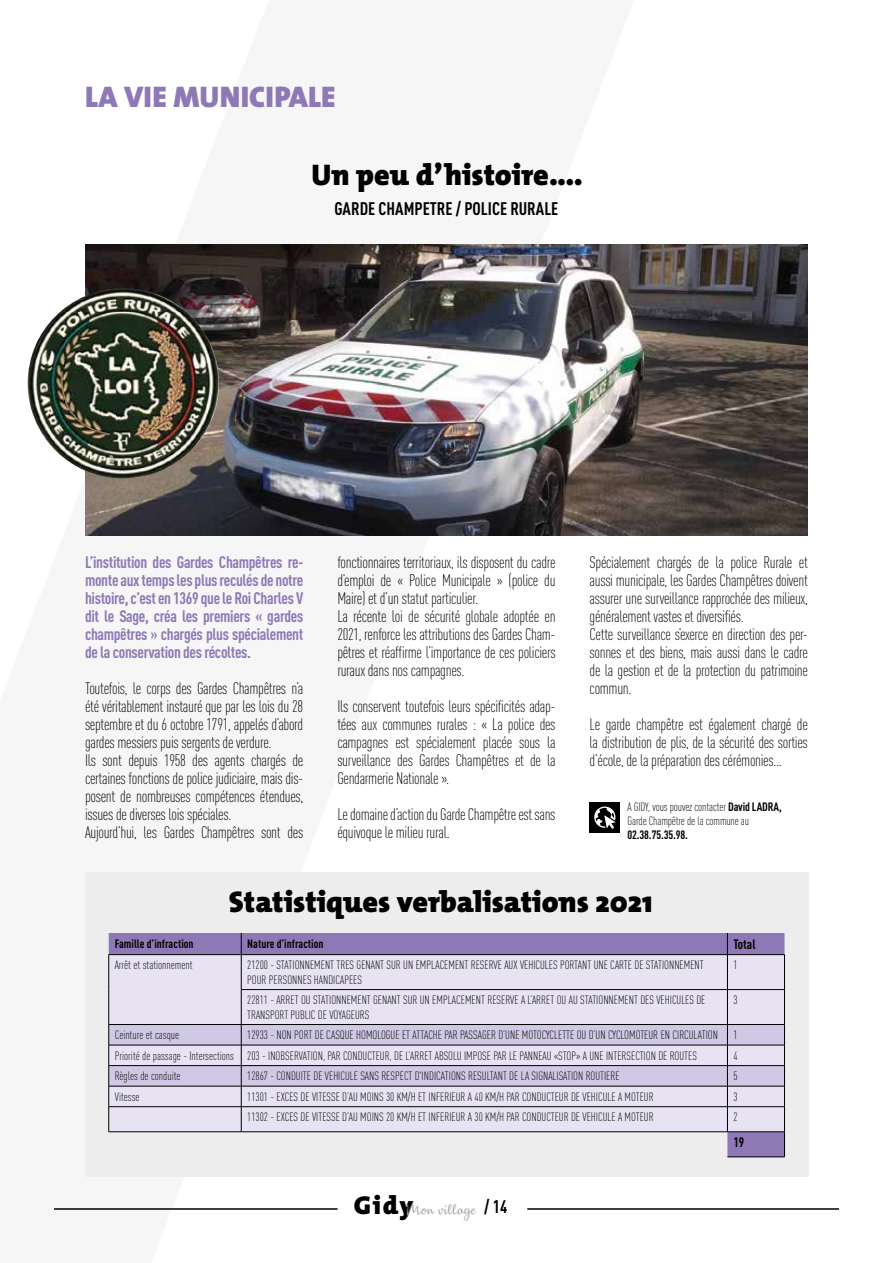
<style>
.page{position:relative;width:893px;height:1263px;background:#fff}
.page>*{position:absolute;margin:0;border:0;box-sizing:border-box;transform-origin:0 0}
.t1{font:900 30px "The Mix";color:#000}
.t2{font:900 30px "The Mix";color:#8e79b6}
.t3{font:700 condensed 18px "DIN Pro";color:#000}
.t4{font:300 condensed 16.5px/18px "DIN Pro";letter-spacing:-.02em;color:#000}
.t5{font:700 condensed 16.5px/18px "DIN Pro";letter-spacing:-.02em;color:#8e79b6;text-align:justify}
.t6{font:13.8px "Dulcelin";letter-spacing:.05em;color:#9d9d9c}
.t7{font:700 condensed 13.5px "DIN Pro";color:#000}
.t8{font:300 condensed 12px/14.4px "DIN Pro";color:#000}
.t9{font:700 condensed 12px "DIN Pro";color:#000}
.s1{font-weight:700}
.s2{font-family:"The Mix";font-weight:900;font-size:25.95px;color:#000}
.s3{font-family:"DIN Pro";font-weight:700;font-stretch:condensed;font-size:18px;color:#000}
</style>
<div class="page">
<hr style="left:527px;top:1208px;width:312px;height:2px;background:#000">
<hr style="left:54px;top:1208px;width:284px;height:2px;background:#000">
<div style="left:590px;top:802px;width:30px;height:31px;background:#000"></div>
<svg style="left:594px;top:806px;width:22px;height:23px"></svg>
<div style="left:85px;top:872px;width:723px;height:304px;background:#ededed"></div>
<div style="left:109px;top:933px;width:675px;height:21px;background:#8e79b6"></div>
<div style="left:109px;top:955px;width:675px;height:69px;background:#e7e3f3"></div>
<svg style="left:241px;top:933px;width:1px;height:21px"></svg>
<svg style="left:727px;top:933px;width:1px;height:21px"></svg>
<hr style="left:109px;top:954px;width:132px;height:1px;background:#000">
<hr style="left:108px;top:955px;width:1px;height:34px;background:#000">
<hr style="left:108px;top:989px;width:1px;height:35px;background:#000">
<hr style="left:241px;top:954px;width:486px;height:1px;background:#000">
<hr style="left:241px;top:955px;width:1px;height:34px;background:#000">
<hr style="left:727px;top:954px;width:58px;height:1px;background:#000">
<hr style="left:727px;top:955px;width:1px;height:34px;background:#000">
<hr style="left:784px;top:955px;width:1px;height:34px;background:#000">
<hr style="left:241px;top:989px;width:486px;height:1px;background:#000">
<hr style="left:241px;top:990px;width:1px;height:34px;background:#000">
<hr style="left:727px;top:989px;width:58px;height:1px;background:#000">
<hr style="left:727px;top:990px;width:1px;height:34px;background:#000">
<hr style="left:784px;top:990px;width:1px;height:34px;background:#000">
<svg style="left:108px;top:1024px;width:677px;height:133px"></svg>
<hr style="left:109px;top:1131px;width:132px;height:1px;background:#000">
<hr style="left:241px;top:1131px;width:486px;height:1px;background:#000">
<img style="left:85px;top:244px;width:723px;height:292px">
<img style="left:27px;top:288px;width:192px;height:190px">
<h1 class="t2" style="left:85px;top:71px;width:252px">LA VIE MUNICIPALE</h1>
<h1 class="t1" style="left:311px;top:149px;width:273px">Un peu d’histoire....</h1>
<p class="t3" style="left:335px;top:195px;width:225px">GARDE CHAMPETRE / POLICE RURALE</p>
<p class="t5" style="left:85px;top:552px;width:220px">L’institution des Gardes Champêtres re&shy;monte aux temps les plus reculés de notre histoire, c’est en 1369 que le Roi Charles V dit le Sage, créa les premiers « gardes champêtres » chargés plus spécialement de la conservation des récoltes.</p>
<p class="t4" style="left:85px;top:678px;width:220px">Toutefois, le corps des Gardes Champêtres n’a été véritablement instauré que par les lois du 28 septembre et du 6 octobre 1791, appelés d’abord gardes messiers puis sergents de verdure.<br>Ils sont depuis 1958 des agents chargés de certaines fonctions de police judiciaire, mais dis&shy;posent de nombreuses compétences étendues, issues de diverses lois spéciales.<br>Aujourd’hui, les Gardes Champêtres sont des</p>
<p class="t4" style="left:337px;top:552px;width:220px">fonctionnaires territoriaux, ils disposent du cadre d’emploi de « Police Municipale » (police du Maire) et d’un statut particulier.<br>La récente loi de sécurité globale adoptée en 2021, renforce les attributions des Gardes Cham&shy;pêtres et réaffirme l’importance de ces policiers ruraux dans nos campagnes.</p>
<p class="t4" style="left:337px;top:696px;width:220px;text-align:justify">Ils conservent toutefois leurs spécificités adap&shy;tées aux communes rurales : « La police des campagnes est spécialement placée sous la surveillance des Gardes Champêtres et de la Gendarmerie Nationale ».</p>
<p class="t4" style="left:337px;top:804px;width:220px">Le domaine d’action du Garde Champêtre est sans équivoque le milieu rural.</p>
<p class="t4" style="left:590px;top:552px;width:220px">Spécialement chargés de la police Rurale et aussi municipale, les Gardes Champêtres doivent assurer une surveillance rapprochée des milieux, généralement vastes et diversifiés.<br>Cette surveillance s’exerce en direction des per&shy;sonnes et des biens, mais aussi dans le cadre de la gestion et de la protection du patrimoine commun.</p>
<p class="t4" style="left:590px;top:714px;width:220px;text-align:justify">Le garde champêtre est également chargé de la distribution de plis, de la sécurité des sorties d’école, de la préparation des cérémonies…</p>
<p class="t8" style="left:627px;top:798px;width:156px">A GIDY, vous pouvez contacter <span class="s1">David LADRA,<br></span>Garde Champêtre de la commune au</p>
<p class="t9" style="left:627px;top:826px;width:62px">02.38.75.35.98.</p>
<h1 class="t1" style="left:229px;top:876px;width:425px">Statistiques verbalisations 2021</h1>
<p class="t9" style="left:115px;top:934px;width:80px">Famille d’infraction</p>
<p class="t9" style="left:247px;top:934px;width:78px">Nature d’infraction</p>
<p class="t7" style="left:733px;top:933px;width:24px">Total</p>
<p class="t8" style="left:115px;top:957px;width:79px">Arrêt et stationnement</p>
<p class="t8" style="left:247px;top:957px;width:458px">21200 - STATIONNEMENT TRES GENANT SUR UN EMPLACEMENT RESERVE AUX VEHICULES PORTANT UNE CARTE DE STATIONNEMENT<br>POUR PERSONNES HANDICAPEES</p>
<p class="t8" style="left:733px;top:957px;width:6px">1</p>
<p class="t8" style="left:247px;top:992px;width:460px">22811 - ARRET OU STATIONNEMENT GENANT SUR UN EMPLACEMENT RESERVE A L’ARRET OU AU STATIONNEMENT DES VEHICULES DE<br>TRANSPORT PUBLIC DE VOYAGEURS</p>
<p class="t8" style="left:733px;top:992px;width:6px">3</p>
<p class="t8" style="left:115px;top:1027px;width:66px">Ceinture et casque</p>
<p class="t8" style="left:247px;top:1027px;width:472px">12933 - NON PORT DE CASQUE HOMOLOGUE ET ATTACHE PAR PASSAGER D’UNE MOTOCYCLETTE OU D’UN CYCLOMOTEUR EN CIRCULATION</p>
<p class="t8" style="left:733px;top:1027px;width:6px">1</p>
<p class="t8" style="left:115px;top:1047px;width:584px">Priorité de passage - Intersections 203 - INOBSERVATION, PAR CONDUCTEUR, DE L’ARRET ABSOLU IMPOSE PAR LE PANNEAU «STOP» A UNE INTERSECTION DE ROUTES</p>
<p class="t8" style="left:733px;top:1047px;width:6px">4</p>
<p class="t8" style="left:115px;top:1068px;width:67px">Règles de conduite</p>
<p class="t8" style="left:247px;top:1068px;width:374px">12867 - CONDUITE DE VEHICULE SANS RESPECT D'INDICATIONS RESULTANT DE LA SIGNALISATION ROUTIERE</p>
<p class="t8" style="left:733px;top:1068px;width:6px">5</p>
<p class="t8" style="left:115px;top:1088px;width:26px">Vitesse</p>
<p class="t8" style="left:247px;top:1088px;width:408px">11301 - EXCES DE VITESSE D’AU MOINS 30 KM/H ET INFERIEUR A 40 KM/H PAR CONDUCTEUR DE VEHICULE A MOTEUR</p>
<p class="t8" style="left:733px;top:1088px;width:6px">3</p>
<p class="t8" style="left:247px;top:1109px;width:408px">11302 - EXCES DE VITESSE D’AU MOINS 20 KM/H ET INFERIEUR A 30 KM/H PAR CONDUCTEUR DE VEHICULE A MOTEUR</p>
<p class="t8" style="left:733px;top:1109px;width:6px">2</p>
<p class="t7" style="left:733px;top:1132px;width:12px">19</p>
<p class="t6" style="left:354px;top:1201px;width:155px"><span class="s2">Gidy</span>Mon village <span class="s3">/ 14</span></p>
</div>
